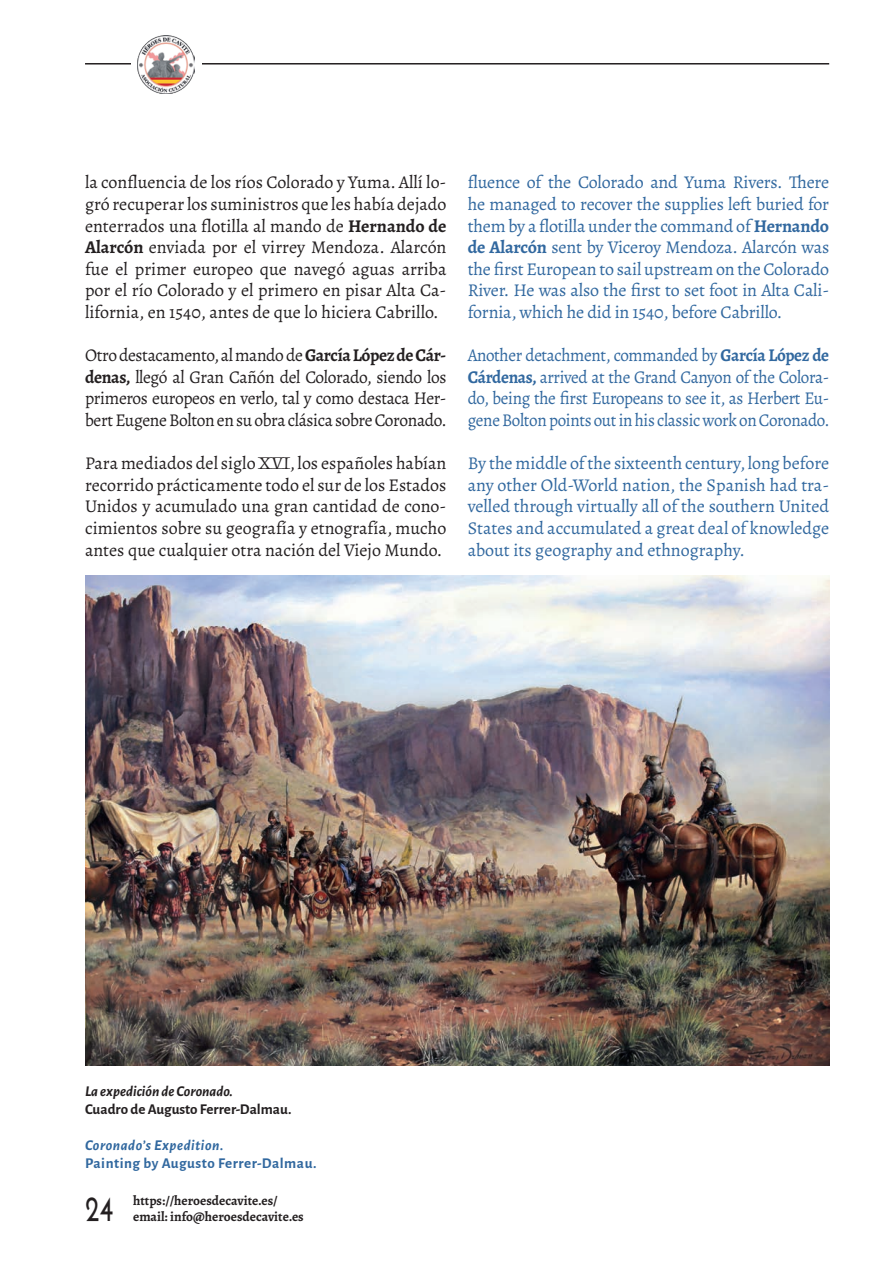
<style>
.page{position:relative;width:893px;height:1263px;background:#fff}
.page>*{position:absolute;margin:0;border:0;box-sizing:border-box;transform-origin:0 0}
.t1{font:700 36px "Josefin Sans";color:#231f20;scale:.75 1}
.t2{font:18px/21.6px "Alegreya";color:#231f20;text-align:justify}
.t3{font:18px/21.6px "Alegreya";letter-spacing:-.01em;color:#31689f;text-align:justify}
.t4{font:18px/21.6px "Alegreya";letter-spacing:-.01em;color:#31689f;text-align:justify;scale:.95 1}
.t5{font:700 15px "Alegreya Sans";letter-spacing:.035em;color:#31689f}
.t6{font:700 15px "Alegreya Sans";color:#231f20}
.t7{font:italic 700 15px "Alegreya Sans";color:#231f20}
.t8{font:italic 700 15px "Alegreya Sans";letter-spacing:.035em;color:#31689f}
.t9{font:700 13.5px "Alegreya";color:#231f20}
.s1{font-weight:700}
</style>
<div class="page">
<hr style="left:85px;top:63px;width:744px;height:2px;background:#231f20">
<div style="left:131px;top:29px;width:70px;height:71px;background:#fff"></div>
<img style="left:138px;top:36px;width:57px;height:57px">
<img style="left:85px;top:576px;width:744px;height:489px">
<p class="t2" style="left:85px;top:172px;width:363px">la confluencia de los ríos Colorado y Yuma. Allí lo&shy;gró recuperar los suministros que les había dejado enterrados una flotilla al mando de <span class="s1">Hernando de Alarcón</span> enviada por el virrey Mendoza. Alarcón fue el primer europeo que navegó aguas arriba por el río Colorado y el primero en pisar Alta Ca&shy;lifornia, en 1540, antes de que lo hiciera Cabrillo.</p>
<p class="t2" style="left:85px;top:344px;width:363px">Otro destacamento, al mando de <span class="s1">García López de Cár&shy;denas,</span> llegó al Gran Cañón del Colorado, siendo los primeros europeos en verlo, tal y como destaca Her&shy;bert Eugene Bolton en su obra clásica sobre Coronado.</p>
<p class="t2" style="left:85px;top:452px;width:363px">Para mediados del siglo XVI, los españoles habían recorrido prácticamente todo el sur de los Estados Unidos y acumulado una gran cantidad de cono&shy;cimientos sobre su geografía y etnografía, mucho antes que cualquier otra nación del Viejo Mundo.</p>
<p class="t3" style="left:468px;top:172px;width:363px">fluence of the Colorado and Yuma Rivers. There he managed to recover the supplies left buried for them by a flotilla under the command of <span class="s1">Hernando de Alarcón</span> sent by Viceroy Mendoza. Alarcón was the first European to sail upstream on the Colorado River. He was also the first to set foot in Alta Cali&shy;fornia, which he did in 1540, before Cabrillo.</p>
<p class="t4" style="left:468px;top:344px;width:382px">Another detachment, commanded by <span class="s1">García López de Cárdenas,</span> arrived at the Grand Canyon of the Colora&shy;do, being the first Europeans to see it, as Herbert Eu&shy;gene Bolton points out in his classic work on Coronado.</p>
<p class="t3" style="left:468px;top:452px;width:363px">By the middle of the sixteenth century, long before any other Old-World nation, the Spanish had tra&shy;velled through virtually all of the southern United States and accumulated a great deal of knowledge about its geography and ethnography.</p>
<p class="t7" style="left:85px;top:1080px;width:149px">La expedición de Coronado.</p>
<p class="t6" style="left:85px;top:1098px;width:208px">Cuadro de Augusto Ferrer-Dalmau.</p>
<p class="t8" style="left:85px;top:1134px;width:140px">Coronado’s Expedition.</p>
<p class="t5" style="left:85px;top:1152px;width:233px">Painting by Augusto Ferrer-Dalmau.</p>
<p class="t1" style="left:85px;top:1187px;width:39px">24</p>
<p class="t9" style="left:133px;top:1191px;width:146px">https://heroesdecavite.es/</p>
<p class="t9" style="left:133px;top:1207px;width:172px">email: info@heroesdecavite.es</p>
</div>
